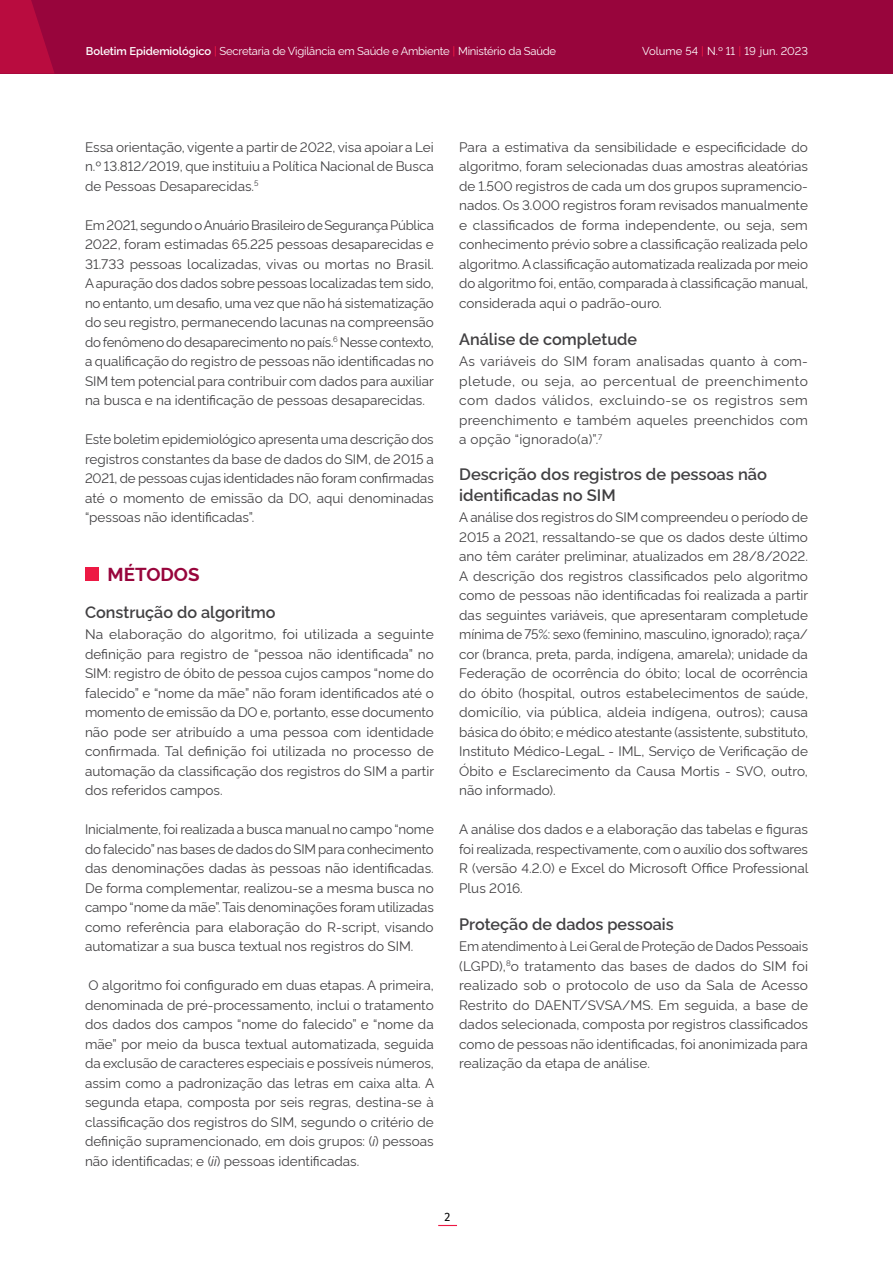
<style>
.page{position:relative;width:893px;height:1263px;background:#fff}
.page>*{position:absolute;margin:0;border:0;box-sizing:border-box;transform-origin:0 0}
.t1{font:700 18.75px "Rawline";color:#98053c}
.t2{font:600 16.5px/21px "Rawline";color:#414042}
.t3{font:13.5px/19.5px "Rawline";color:#414042;text-align:justify}
.t4{font:12px "Fira Sans";color:#000}
.t5{font:11.25px "Rawline";letter-spacing:-.02em;color:#fff}
.t6{font:11.25px "Rawline";color:#fff}
.s1{font-weight:600}
.s2{font-weight:500;color:#ed1944}
.s3{font-style:italic}
</style>
<div class="page">
<div style="left:0;top:0;width:893px;height:74px;background:#98053c"></div>
<svg style="left:438px;top:1225px;width:19px;height:1px"></svg>
<svg style="left:0;top:0;width:54px;height:74px"></svg>
<div style="left:85px;top:567px;width:14px;height:13px;background:#ed1944"></div>
<p class="t5" style="left:86px;top:42px;width:472px"><span class="s1">Boletim Epidemiológico</span> <span class="s2">|</span> Secretaria de Vigilância em Saúde e Ambiente <span class="s2">|</span> Ministério da Saúde</p>
<p class="t6" style="left:642px;top:43px;width:167px">Volume 54 <span class="s2">|</span> N.º 11 <span class="s2">|</span> 19 jun. 2023</p>
<p class="t3" style="left:85px;top:136px;width:350px">Essa orientação, vigente a partir de 2022, visa apoiar a Lei n.º 13.812/2019, que instituiu a Política Nacional de Busca de Pessoas Desaparecidas.<sup>5</sup></p>
<p class="t3" style="left:85px;top:214px;width:350px">Em 2021, segundo o Anuário Brasileiro de Segurança Pública 2022, foram estimadas 65.225 pessoas desaparecidas e 31.733 pessoas localizadas, vivas ou mortas no Brasil.<br>A apuração dos dados sobre pessoas localizadas tem sido, no entanto, um desafio, uma vez que não há sistematização do seu registro, permanecendo lacunas na compreensão do fenômeno do desaparecimento no país.<sup>6</sup> Nesse contexto, a qualificação do registro de pessoas não identificadas no SIM tem potencial para contribuir com dados para auxiliar na busca e na identificação de pessoas desaparecidas.</p>
<p class="t3" style="left:85px;top:428px;width:350px">Este boletim epidemiológico apresenta uma descrição dos registros constantes da base de dados do SIM, de 2015 a 2021, de pessoas cujas identidades não foram confirmadas até o momento de emissão da DO, aqui denominadas “pessoas não identificadas”.</p>
<h1 class="t1" style="left:108px;top:559px;width:93px">MÉTODOS</h1>
<p class="t2" style="left:85px;top:600px;width:192px">Construção do algoritmo</p>
<p class="t3" style="left:85px;top:623px;width:350px">Na elaboração do algoritmo, foi utilizada a seguinte definição para registro de “pessoa não identificada” no SIM: registro de óbito de pessoa cujos campos “nome do falecido” e “nome da mãe” não foram identificados até o momento de emissão da DO e, portanto, esse documento não pode ser atribuído a uma pessoa com identidade confirmada. Tal definição foi utilizada no processo de automação da classificação dos registros do SIM a partir dos referidos campos.</p>
<p class="t3" style="left:85px;top:818px;width:350px">Inicialmente, foi realizada a busca manual no campo “nome do falecido” nas bases de dados do SIM para conhecimento das denominações dadas às pessoas não identificadas.<br>De forma complementar, realizou-se a mesma busca no campo “nome da mãe”. Tais denominações foram utilizadas como referência para elaboração do R-script, visando automatizar a sua busca textual nos registros do SIM.</p>
<p class="t3" style="left:85px;top:974px;width:351px">O algoritmo foi configurado em duas etapas. A primeira, denominada de pré-processamento, inclui o tratamento dos dados dos campos “nome do falecido” e “nome da mãe” por meio da busca textual automatizada, seguida da exclusão de caracteres especiais e possíveis números, assim como a padronização das letras em caixa alta. A segunda etapa, composta por seis regras, destina-se à classificação dos registros do SIM, segundo o critério de definição supramencionado, em dois grupos: (<span class="s3">i</span>) pessoas não identificadas; e (<span class="s3">ii</span>) pessoas identificadas.</p>
<p class="t3" style="left:459px;top:136px;width:350px">Para a estimativa da sensibilidade e especificidade do algoritmo, foram selecionadas duas amostras aleatórias de 1.500 registros de cada um dos grupos supramencio&shy;nados. Os 3.000 registros foram revisados manualmente e classificados de forma independente, ou seja, sem conhecimento prévio sobre a classificação realizada pelo algoritmo. A classificação automatizada realizada por meio do algoritmo foi, então, comparada à classificação manual, considerada aqui o padrão-ouro.</p>
<p class="t2" style="left:459px;top:327px;width:179px">Análise de completude</p>
<p class="t3" style="left:459px;top:350px;width:350px">As variáveis do SIM foram analisadas quanto à com&shy;pletude, ou seja, ao percentual de preenchimento com dados válidos, excluindo-se os registros sem preenchimento e também aqueles preenchidos com a opção “ignorado(a)”.<sup>7</sup></p>
<p class="t2" style="left:459px;top:462px;width:309px">Descrição dos registros de pessoas não identificadas no SIM</p>
<p class="t3" style="left:459px;top:506px;width:350px">A análise dos registros do SIM compreendeu o período de 2015 a 2021, ressaltando-se que os dados deste último ano têm caráter preliminar, atualizados em 28/8/2022.<br>A descrição dos registros classificados pelo algoritmo como de pessoas não identificadas foi realizada a partir das seguintes variáveis, que apresentaram completude mínima de 75%: sexo (feminino, masculino, ignorado); raça/ cor (branca, preta, parda, indígena, amarela); unidade da Federação de ocorrência do óbito; local de ocorrência do óbito (hospital, outros estabelecimentos de saúde, domicílio, via pública, aldeia indígena, outros); causa básica do óbito; e médico atestante (assistente, substituto, Instituto Médico-LegaL - IML, Serviço de Verificação de Óbito e Esclarecimento da Causa Mortis - SVO, outro, não informado).</p>
<p class="t3" style="left:459px;top:818px;width:351px">A análise dos dados e a elaboração das tabelas e figuras foi realizada, respectivamente, com o auxílio dos softwares R (versão 4.2.0) e Excel do Microsoft Office Professional Plus 2016.</p>
<p class="t2" style="left:459px;top:912px;width:216px">Proteção de dados pessoais</p>
<p class="t3" style="left:459px;top:935px;width:350px">Em atendimento à Lei Geral de Proteção de Dados Pessoais (LGPD),<sup>8</sup>o tratamento das bases de dados do SIM foi realizado sob o protocolo de uso da Sala de Acesso Restrito do DAENT/SVSA/MS. Em seguida, a base de dados selecionada, composta por registros classificados como de pessoas não identificadas, foi anonimizada para realização da etapa de análise.</p>
<p class="t4" style="left:445px;top:1207px;width:7px">2</p>
</div>
